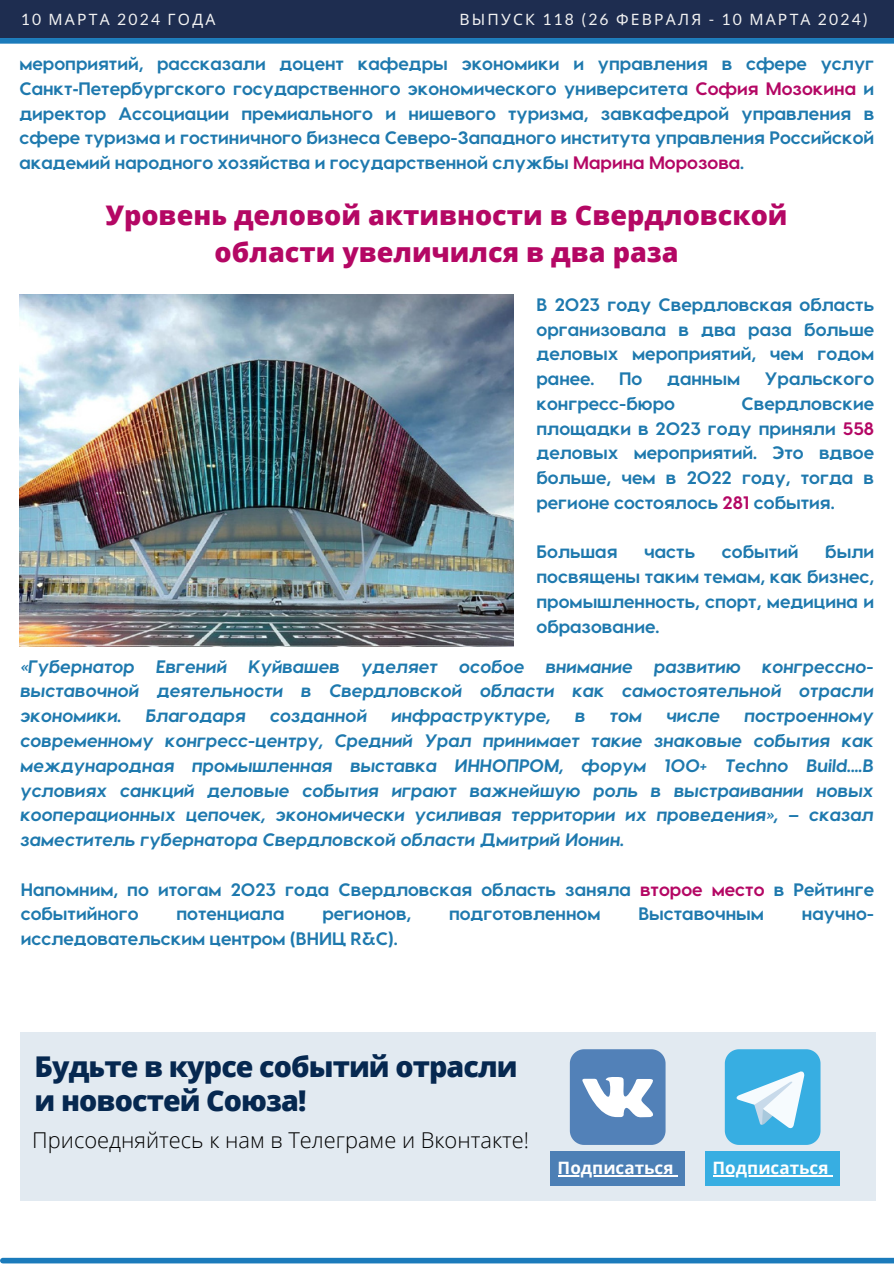
<style>
.page{position:relative;width:894px;height:1264px;background:#fff}
.page>*{position:absolute;margin:0;border:0;box-sizing:border-box;transform-origin:0 0}
.t1{font:800 28.65px/33.8px "Open Sans";letter-spacing:-.03em;color:#062850}
.t2{font:800 27px/37.2px "Open Sans";color:#b40764;text-align:center}
.t3{font:300 21.9px "Open Sans";color:#000}
.t4{font:700 18px/24.8px "Visby CF";color:#1e79ae;text-align:justify}
.t5{font:italic 700 18px/24.8px "Visby CF";color:#1e79ae;text-align:justify}
.t6{font:700 17.1px "Open Sans";color:#fff}
.t7{font:15.6px "Noto Sans";letter-spacing:.14em;color:#f2f2f2}
.s1{font-family:"Lato"}
.s2{font-family:"Noto Sans"}
.s3{color:#b40764}
</style>
<div class="page">
<div style="left:0;top:0;width:893px;height:38px;background:#1e2d50"></div>
<div style="left:3px;top:1257px;width:890px;height:6px;background:#1b7bbb"></div>
<div style="left:0;top:38px;width:893px;height:6px;background:#1b7bbb"></div>
<img style="left:19px;top:295px;width:494px;height:352px">
<div style="left:20px;top:1032px;width:855px;height:168px;background:#e2eaf1"></div>
<svg style="left:569px;top:1049px;width:96px;height:95px;background:#789cc7"></svg>
<svg style="left:724px;top:1049px;width:96px;height:95px;background:#64bfe7"></svg>
<div style="left:550px;top:1151px;width:134px;height:34px;background:#4c7fb5"></div>
<div style="left:705px;top:1151px;width:134px;height:34px;background:#37aee2"></div>
<hr style="left:557px;top:1175px;width:116px;height:1px;background:#fff">
<hr style="left:712px;top:1175px;width:116px;height:1px;background:#fff">
<h1 class="t7" style="left:21px;top:8px;width:196px"><span class="s1">10</span> МАРТА <span class="s1">2024</span> ГОДА</h1>
<h3 class="t7" style="left:459px;top:8px;width:409px">ВЫПУСК <span class="s1">118 (26</span> ФЕВРАЛЯ <span class="s1">- 10</span> МАРТА <span class="s1">2024)</span></h3>
<p class="t4" style="left:19px;top:50px;width:856px">мероприятий, рассказали доцент кафедры экономики и управления в сфере услуг Санкт<span class="s2">‑</span>Петербургского государственного экономического университета <span class="s3">София Мозокина</span> и директор Ассоциации премиального и нишевого туризма, завкафедрой управления в сфере туризма и гостиничного бизнеса Северо-Западного института управления Российской академий народного хозяйства и государственной службы <span class="s3">Марина Морозова</span>.</p>
<h3 class="t2" style="left:106px;top:196px;width:683px">Уровень деловой активности в Свердловской области увеличился в два раза</h3>
<p class="t4" style="left:536px;top:291px;width:339px">В 2023 году Свердловская область организовала в два раза больше деловых мероприятий, чем годом ранее.</p>
<p class="t4" style="left:619px;top:365px;width:25px">По</p>
<p class="t4" style="left:667px;top:365px;width:74px">данным</p>
<p class="t4" style="left:764px;top:365px;width:111px">Уральского</p>
<p class="t4" style="left:536px;top:390px;width:140px">конгресс-бюро</p>
<p class="t4" style="left:536px;top:390px;width:339px;text-indent:205px">Свердловские площадки в 2023 году приняли <span class="s3">558 </span>деловых мероприятий. Это вдвое больше, чем в 2022 году, тогда в регионе состоялось <span class="s3">281</span> события.</p>
<p class="t4" style="left:536px;top:538px;width:82px">Большая</p>
<p class="t4" style="left:644px;top:538px;width:52px">часть</p>
<p class="t4" style="left:721px;top:538px;width:78px">событий</p>
<p class="t4" style="left:536px;top:538px;width:339px;text-indent:289px">были посвящены таким темам, как бизнес, промышленность, спорт, медицина и образование.</p>
<h3 class="t5" style="left:21px;top:653px;width:854px">«Губернатор Евгений Куйвашев уделяет особое внимание развитию конгрессно&shy;выставочной деятельности в Свердловской области как самостоятельной отрасли экономики.</h3>
<h3 class="t5" style="left:146px;top:702px;width:101px">Благодаря</h3>
<h3 class="t5" style="left:270px;top:702px;width:99px">созданной</h3>
<h3 class="t5" style="left:391px;top:702px;width:161px">инфраструктуре,</h3>
<h3 class="t5" style="left:575px;top:702px;width:12px">в</h3>
<h3 class="t5" style="left:609px;top:702px;width:34px">том</h3>
<h3 class="t5" style="left:666px;top:702px;width:55px">числе</h3>
<h3 class="t5" style="left:21px;top:702px;width:854px;text-indent:723px">построенному современному конгресс-центру, Средний Урал принимает такие знаковые события как международная промышленная выставка ИННОПРОМ, форум 100+ Techno Build....В условиях санкций деловые события играют важнейшую роль в выстраивании новых кооперационных цепочек, экономически усиливая территории их проведения», – сказал заместитель губернатора Свердловской области Дмитрий Ионин.</h3>
<h3 class="t4" style="left:21px;top:875px;width:854px">Напомним, по итогам 2023 года Свердловская область заняла <span class="s3">второе место</span> в Рейтинге событийного</h3>
<h3 class="t4" style="left:176px;top:900px;width:109px">потенциала</h3>
<h3 class="t4" style="left:322px;top:900px;width:90px">регионов,</h3>
<h3 class="t4" style="left:449px;top:900px;width:153px">подготовленном</h3>
<h3 class="t4" style="left:638px;top:900px;width:127px">Выставочным</h3>
<h3 class="t4" style="left:801px;top:900px;width:74px">научно-</h3>
<h3 class="t4" style="left:21px;top:925px;width:378px">исследовательским центром (ВНИЦ R&amp;C).</h3>
<h1 class="t1" style="left:35px;top:1048px;width:484px">Будьте в курсе событий отрасли и новостей Союза!</h1>
<h2 class="t3" style="left:32px;top:1124px;width:498px">Присоедняйтесь к нам в Телеграме и Вконтакте!</h2>
<p class="t6" style="left:557px;top:1156px;width:117px">Подписаться</p>
<h3 class="t6" style="left:712px;top:1155px;width:117px">Подписаться</h3>
</div>
